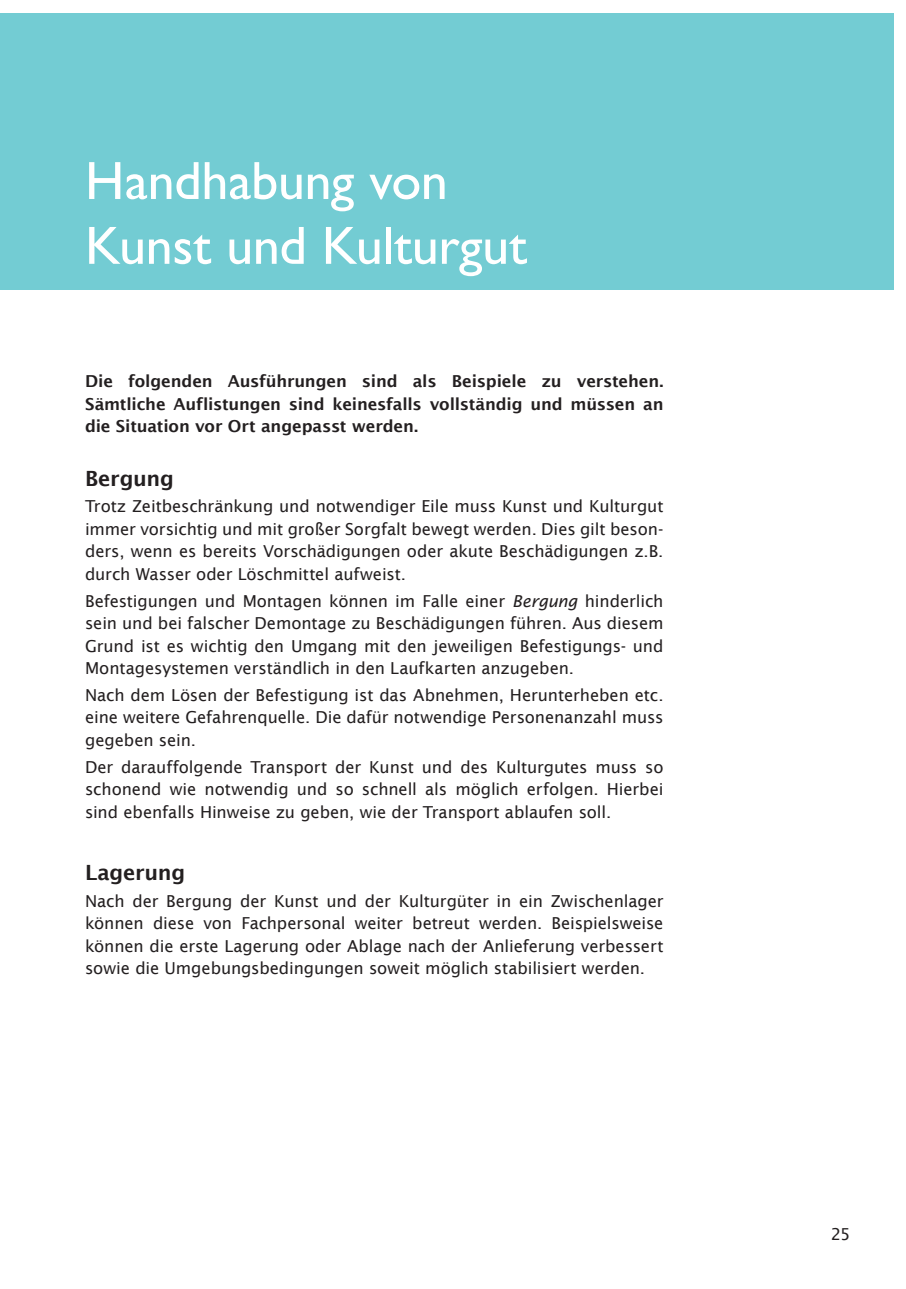
<style>
.page{position:relative;width:906px;height:1289px;background:#fff}
.page>*{position:absolute;margin:0;border:0;box-sizing:border-box;transform-origin:0 0}
.t1{font:54px/64.8px "Gill Sans";letter-spacing:-.005em;color:#fff}
.t2{font:600 21px "Lucida Sans";letter-spacing:-.015em;color:#231f20}
.t3{font:16.5px/22.5px "Lucida Sans";letter-spacing:-.005em;color:#231f20;text-align:justify}
.t4{font:600 16.5px/22.5px "Lucida Sans";letter-spacing:-.01em;color:#231f20;text-align:justify}
.s1{font-style:italic}
</style>
<div class="page">
<div style="left:0;top:13px;width:893px;height:276px;background:#73ccd3"></div>
<h1 class="t1" style="left:85px;top:149px;width:443px">Handhabung von<br>Kunst und Kulturgut</h1>
<p class="t4" style="left:85px;top:370px;width:580px">Die folgenden Ausführungen sind als Beispiele zu verstehen.<br>Sämtliche Auflistungen sind keinesfalls vollständig und müssen an die Situation vor Ort angepasst werden.</p>
<p class="t2" style="left:85px;top:466px;width:90px">Bergung</p>
<p class="t3" style="left:85px;top:495px;width:580px">Trotz Zeitbeschränkung und notwendiger Eile muss Kunst und Kulturgut immer vorsichtig und mit großer Sorgfalt bewegt werden. Dies gilt beson&shy;ders, wenn es bereits Vorschädigungen oder akute Beschädigungen z.B. durch Wasser oder Löschmittel aufweist.</p>
<p class="t3" style="left:85px;top:589px;width:580px">Befestigungen und Montagen können im Falle einer <span class="s1">Bergung</span> hinderlich sein und bei falscher Demontage zu Beschädigungen führen. Aus diesem Grund ist es wichtig den Umgang mit den jeweiligen Befestigungs- und Montagesystemen verständlich in den Laufkarten anzugeben.</p>
<p class="t3" style="left:85px;top:683px;width:580px">Nach dem Lösen der Befestigung ist das Abnehmen, Herunterheben etc. eine weitere Gefahrenquelle. Die dafür notwendige Personenanzahl muss gegeben sein.</p>
<p class="t3" style="left:85px;top:755px;width:580px">Der darauffolgende Transport der Kunst und des Kulturgutes muss so schonend wie notwendig und so schnell als möglich erfolgen. Hierbei sind ebenfalls Hinweise zu geben, wie der Transport ablaufen soll.</p>
<p class="t2" style="left:85px;top:860px;width:102px">Lagerung</p>
<p class="t3" style="left:85px;top:889px;width:580px">Nach der Bergung der Kunst und der Kulturgüter in ein Zwischenlager können diese von Fachpersonal weiter betreut werden. Beispielsweise können die erste Lagerung oder Ablage nach der Anlieferung verbessert sowie die Umgebungsbedingungen soweit möglich stabilisiert werden.</p>
<p class="t3" style="left:831px;top:1222px;width:21px">25</p>
</div>
